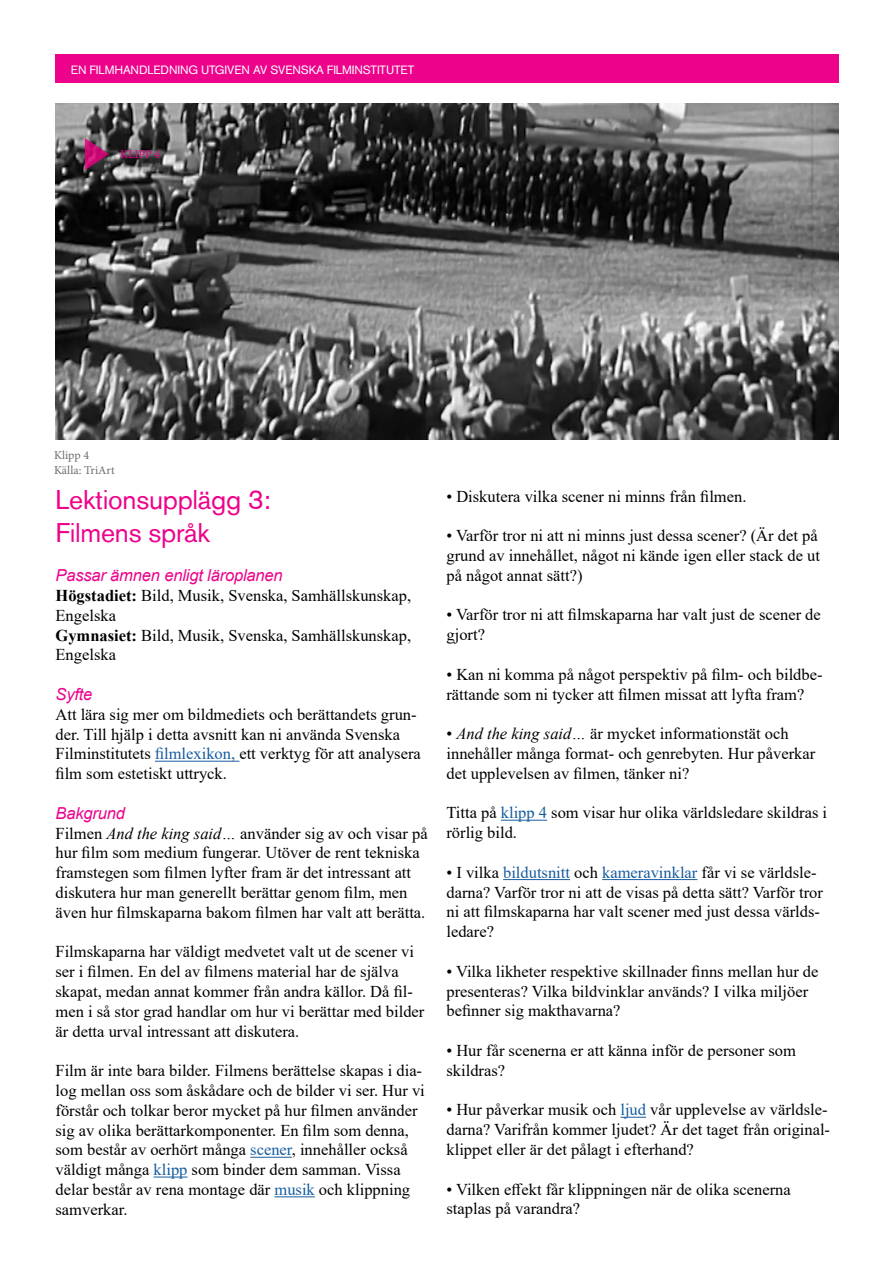
<style>
.page{position:relative;width:893px;height:1263px;background:#fff}
.page>*{position:absolute;margin:0;border:0;box-sizing:border-box;transform-origin:0 0}
.t1{font:27px "Akzidenz Grotesk BQ";letter-spacing:-.01em;color:#ed028c}
.t2{font:16.5px/19.8px "Times New Roman";color:#000}
.t3{font:italic 16.5px "Arial";letter-spacing:-.01em;color:#ed028c}
.t4{font:12px "Akzidenz Grotesk BQ";letter-spacing:-.01em;color:#fff}
.t5{font:12px "Minion Pro";color:#6c6d70}
.t6{font:12px "Minion Pro";letter-spacing:-.01em;color:#ed028c}
.s1{font-weight:700}
.s2{color:#175d9e}
.s3{font-style:italic}
</style>
<div class="page">
<div style="left:55px;top:55px;width:783px;height:28px;background:#ed028c"></div>
<hr style="left:155px;top:761px;width:84px;height:1px;background:#175d9e">
<hr style="left:250px;top:1157px;width:42px;height:1px;background:#175d9e">
<hr style="left:154px;top:1176px;width:33px;height:1px;background:#175d9e">
<hr style="left:274px;top:1196px;width:41px;height:1px;background:#175d9e">
<hr style="left:501px;top:820px;width:46px;height:1px;background:#175d9e">
<hr style="left:503px;top:879px;width:67px;height:1px;background:#175d9e">
<hr style="left:602px;top:879px;width:95px;height:1px;background:#175d9e">
<svg style="left:620px;top:1117px;width:26px;height:1px"></svg>
<img style="left:56px;top:103px;width:782px;height:336px">
<svg style="left:85px;top:138px;width:24px;height:32px"></svg>
<p class="t4" style="left:71px;top:63px;width:345px">EN FILMHANDLEDNING UTGIVEN AV SVENSKA FILMINSTITUTET</p>
<p class="t6" style="left:120px;top:146px;width:41px">KLIPP 4</p>
<p class="t5" style="left:54px;top:448px;width:37px">Klipp 4</p>
<p class="t5" style="left:54px;top:462px;width:62px">Källa: TriArt</p>
<p class="t1" style="left:56px;top:484px;width:217px">Lektionsupplägg 3:</p>
<p class="t1" style="left:56px;top:516px;width:156px">Filmens språk</p>
<p class="t3" style="left:56px;top:565px;width:229px">Passar ämnen enligt läroplanen</p>
<p class="t2" style="left:56px;top:585px;width:357px"><span class="s1">Högstadiet:</span> Bild, Musik, Svenska, Samhällskunskap,<br>Engelska</p>
<p class="t2" style="left:56px;top:625px;width:357px"><span class="s1">Gymnasiet:</span> Bild, Musik, Svenska, Samhällskunskap,<br>Engelska</p>
<p class="t3" style="left:56px;top:683px;width:38px">Syfte</p>
<p class="t2" style="left:56px;top:704px;width:367px">Att lära sig mer om bildmediets och berättandets grun&shy;der. Till hjälp i detta avsnitt kan ni använda Svenska Filminstitutets <span class="s2">filmlexikon,</span> ett verktyg för att analysera film som estetiskt uttryck.</p>
<p class="t3" style="left:56px;top:802px;width:71px">Bakgrund</p>
<p class="t2" style="left:56px;top:823px;width:374px">Filmen <span class="s3">And the king said…</span> använder sig av och visar på hur film som medium fungerar. Utöver de rent tekniska framstegen som filmen lyfter fram är det intressant att diskutera hur man generellt berättar genom film, men även hur filmskaparna bakom filmen har valt att berätta.</p>
<p class="t2" style="left:56px;top:941px;width:370px">Filmskaparna har väldigt medvetet valt ut de scener vi ser i filmen. En del av filmens material har de själva skapat, medan annat kommer från andra källor. Då fil&shy;men i så stor grad handlar om hur vi berättar med bilder är detta urval intressant att diskutera.</p>
<p class="t2" style="left:56px;top:1060px;width:371px">Film är inte bara bilder. Filmens berättelse skapas i dia&shy;log mellan oss som åskådare och de bilder vi ser. Hur vi förstår och tolkar beror mycket på hur filmen använder sig av olika berättarkomponenter. En film som denna, som består av oerhört många <span class="s2">scener</span>, innehåller också väldigt många <span class="s2">klipp</span> som binder dem samman. Vissa delar består av rena montage där <span class="s2">musik</span> och klippning samverkar.</p>
<p class="t2" style="left:446px;top:486px;width:301px">• Diskutera vilka scener ni minns från filmen.</p>
<p class="t2" style="left:446px;top:525px;width:375px">• Varför tror ni att ni minns just dessa scener? (Är det på grund av innehållet, något ni kände igen eller stack de ut på något annat sätt?)</p>
<p class="t2" style="left:446px;top:604px;width:376px">• Varför tror ni att filmskaparna har valt just de scener de gjort?</p>
<p class="t2" style="left:446px;top:664px;width:378px">• Kan ni komma på något perspektiv på film- och bildbe&shy;rättande som ni tycker att filmen missat att lyfta fram?</p>
<p class="t2" style="left:446px;top:723px;width:370px">• <span class="s3">And the king said…</span> är mycket informationstät och innehåller många format- och genrebyten. Hur påverkar det upplevelsen av filmen, tänker ni?</p>
<p class="t2" style="left:446px;top:802px;width:382px">Titta på <span class="s2">klipp 4</span> som visar hur olika världsledare skildras i rörlig bild.</p>
<p class="t2" style="left:446px;top:862px;width:378px">• I vilka <span class="s2">bildutsnitt</span> och <span class="s2">kameravinklar</span> får vi se världsle&shy;darna? Varför tror ni att de visas på detta sätt? Varför tror ni att filmskaparna har valt scener med just dessa världs&shy;ledare?</p>
<p class="t2" style="left:446px;top:961px;width:374px">• Vilka likheter respektive skillnader finns mellan hur de presenteras? Vilka bildvinklar används? I vilka miljöer befinner sig makthavarna?</p>
<p class="t2" style="left:446px;top:1040px;width:351px">• Hur får scenerna er att känna inför de personer som skildras?</p>
<p class="t2" style="left:446px;top:1099px;width:385px">• Hur påverkar musik och <span class="s2">ljud</span> vår upplevelse av världsle&shy;darna? Varifrån kommer ljudet? Är det taget från original&shy;klippet eller är det pålagt i efterhand?</p>
<p class="t2" style="left:446px;top:1179px;width:346px">• Vilken effekt får klippningen när de olika scenerna</p>
<p class="t2" style="left:446px;top:1198px;width:135px">staplas på varandra?</p>
</div>
